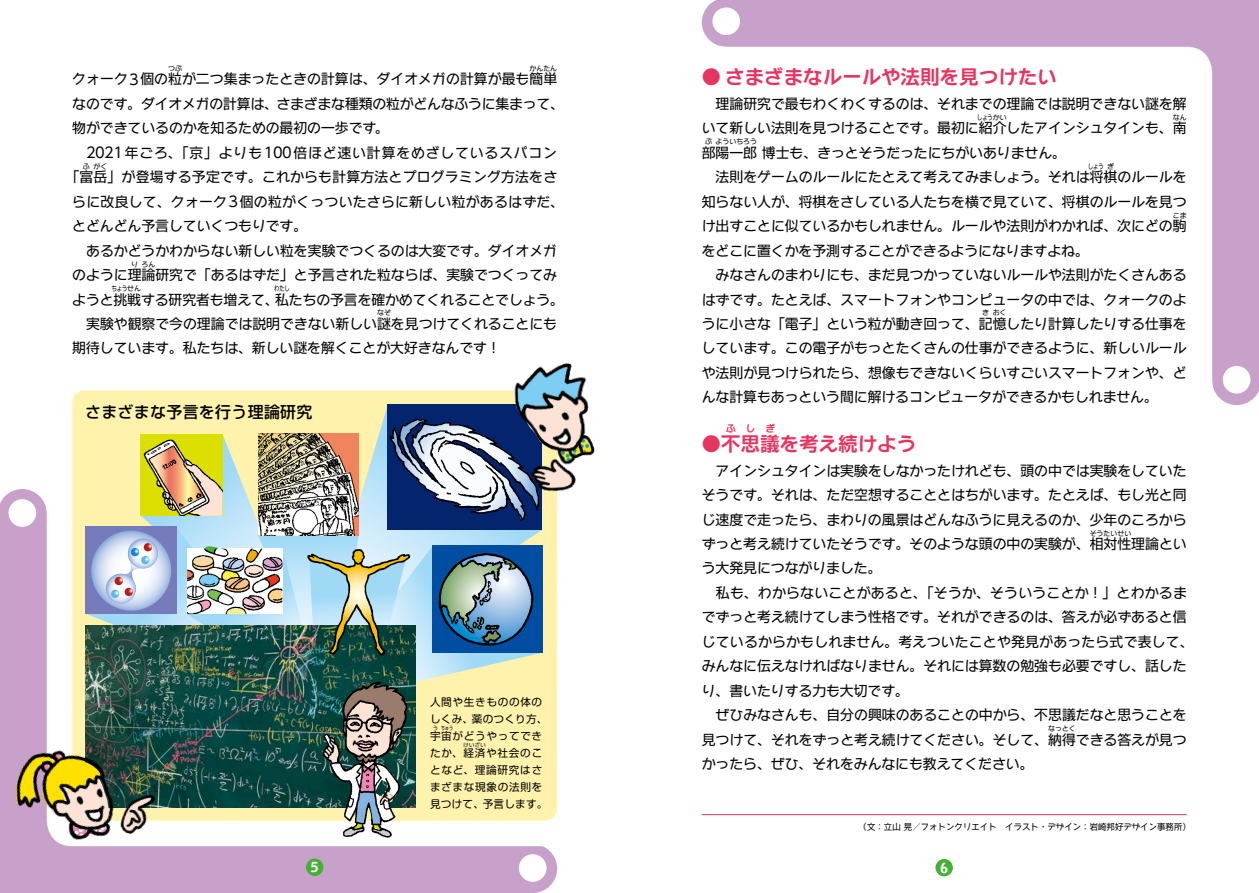
<style>
.page{position:relative;width:1259px;height:893px;background:#fff}
.page>*{position:absolute;margin:0;border:0;box-sizing:border-box;transform-origin:0 0}
.t1{font:700 19.2px "Wanpaku GN Std De";letter-spacing:.02em;color:#e73562}
.t2{font:500 15.9px "Soft Go Std";letter-spacing:.02em;color:#000}
.t3{font:13.8px/24.5px "Wanpaku GN Std";color:#000}
.t4{font:13.8px/24.5px "Wanpaku GN Std";letter-spacing:.04em;color:#000;text-align:right}
.t5{font:13.8px/24.5px "Wanpaku GN Std";letter-spacing:.02em;color:#000}
.t6{font:900 13.8px "Bell Gothic Std";color:#fff}
.t7{font:10.65px/17px "Soft Go Std";letter-spacing:.06em;color:#000}
.t8{font:700 9.6px "Wanpaku GN Std De";color:#e73562}
.t9{font:8.55px "Wanpaku GN Std";letter-spacing:.02em;color:#000}
.t10{font:6.9px "Wanpaku GN Std";color:#000}
.t11{font:6.9px "Wanpaku GN Std";color:#000;scale:.75 1}
.t12{font:5.25px "Soft Go Std";letter-spacing:.02em;color:#000}
.t13{font:5.25px "Soft Go Std";letter-spacing:.02em;color:#000;scale:.75 1}
.s1{font-family:"Shin Go Pro"}
.s2{font-family:"MO Clear Tone SG";font-size:14.55px}
.s3{font-family:"Shin Go Pro De"}
</style>
<div class="page">
<div style="left:0;top:513px;width:533px;height:380px;background:#c7a1c9"></div>
<div style="left:508px;top:844px;width:49px;height:49px;background:#c7a1c9;border-radius:50%"></div>
<div style="left:727px;top:0;width:532px;height:381px;background:#c7a1c9"></div>
<svg style="left:702px;top:0;width:48px;height:47px"></svg>
<svg style="left:1212px;top:356px;width:47px;height:49px"></svg>
<div style="left:629px;top:47px;width:583px;height:799px;background:#fff;border-radius:26px"></div>
<div style="left:1222px;top:366px;width:28px;height:28px;background:#fff;border-radius:50%"></div>
<div style="left:712px;top:7px;width:28px;height:28px;background:#fff;border-radius:50%"></div>
<div style="left:519px;top:854px;width:27px;height:28px;background:#fff;border-radius:50%"></div>
<div style="left:47px;top:47px;width:582px;height:799px;background:#fff;border-radius:26px"></div>
<hr style="left:702px;top:814px;width:484px;height:1px;background:#e73562">
<svg style="left:306px;top:859px;width:17px;height:17px"></svg>
<div style="left:306px;top:858px;width:17px;height:17px;background:#45b035;border-radius:50%"></div>
<div style="left:935px;top:859px;width:17px;height:17px;background:#45b035;border-radius:50%"></div>
<img style="left:539px;top:363px;width:56px;height:92px">
<img style="left:54px;top:839px;width:87px;height:8px">
<img style="left:0;top:367px;width:591px;height:472px">
<img style="left:107px;top:783px;width:55px;height:63px">
<p class="t10" style="left:168px;top:63px;width:15px">つぶ</p>
<p class="t10" style="left:529px;top:63px;width:29px">かんたん</p>
<p class="t3" style="left:72px;top:90px;width:493px">なのです。ダイオメガの<span class="s1">計算</span>は、さまざまな<span class="s1">種類</span>の<span class="s1">粒</span>がどんなふうに<span class="s1">集</span>まって、<span class="s1">物</span>ができているのかを<span class="s1">知</span>るための<span class="s1">最初</span>の<span class="s1">一歩</span>です。</p>
<p class="t4" style="left:65px;top:139px;width:493px"><span class="s2">2021</span><span class="s1">年</span>ごろ、「<span class="s1">京</span>」よりも<span class="s2">100</span><span class="s1">倍</span>ほど<span class="s1">速</span>い<span class="s1">計算</span>をめざしているスパコン<br>「<span class="s1">富岳</span>」が<span class="s1">登場</span>する<span class="s1">予定</span>です。これからも<span class="s1">計算方法</span>とプログラミング<span class="s1">方法</span>をさ</p>
<p class="t3" style="left:72px;top:66px;width:486px">クォーク<span class="s2">3</span><span class="s1">個</span>の<span class="s1">粒</span>が<span class="s1">二</span>つ<span class="s1">集</span>まったときの<span class="s1">計算</span>は、ダイオメガの<span class="s1">計算</span>が<span class="s1">最</span>も<span class="s1">簡単</span></p>
<p class="t10" style="left:83px;top:161px;width:8px">ふ</p>
<p class="t10" style="left:93px;top:161px;width:15px">がく</p>
<p class="t5" style="left:72px;top:188px;width:493px">らに<span class="s1">改良</span>して、クォーク<span class="s2">3</span><span class="s1">個</span>の<span class="s1">粒</span>がくっついたさらに<span class="s1">新</span>しい<span class="s1">粒</span>があるはずだ、とどんどん<span class="s1">予言</span>していくつもりです。</p>
<p class="t3" style="left:72px;top:237px;width:486px;text-align:right">あるかどうかわからない<span class="s1">新</span>しい<span class="s1">粒</span>を<span class="s1">実験</span>でつくるのは<span class="s1">大変</span>です。ダイオメガのように<span class="s1">理論研究</span>で「あるはずだ」と<span class="s1">予言</span>された<span class="s1">粒</span>ならば、<span class="s1">実験</span>でつくってみ</p>
<p class="t10" style="left:131px;top:259px;width:8px">り</p>
<p class="t10" style="left:142px;top:259px;width:15px">ろん</p>
<p class="t3" style="left:72px;top:286px;width:493px">ようと<span class="s1">挑戦</span>する<span class="s1">研究者</span>も<span class="s1">増</span>えて、<span class="s1">私</span>たちの<span class="s1">予言</span>を<span class="s1">確</span>かめてくれることでしょう。</p>
<p class="t11" style="left:112px;top:283px;width:41px">ちょうせん</p>
<p class="t11" style="left:274px;top:283px;width:22px">わたし</p>
<p class="t3" style="left:72px;top:310px;width:486px"><span class="s1">　実験</span>や<span class="s1">観察</span>で<span class="s1">今</span>の<span class="s1">理論</span>では<span class="s1">説明</span>できない<span class="s1">新</span>しい<span class="s1">謎</span>を<span class="s1">見</span>つけてくれることにも</p>
<p class="t10" style="left:377px;top:308px;width:15px">なぞ</p>
<p class="t3" style="left:72px;top:334px;width:430px"><span class="s1">期待</span>しています。<span class="s1">私</span>たちは、<span class="s1">新</span>しい<span class="s1">謎</span>を<span class="s1">解</span>くことが<span class="s1">大好</span>きなんです！</p>
<p class="t2" style="left:85px;top:401px;width:229px">さまざまな予言を行う理論研究</p>
<p class="t7" style="left:430px;top:693px;width:119px">人間や生きものの体のしくみ、薬のつくり方、宇宙がどうやってでき</p>
<p class="t12" style="left:433px;top:724px;width:7px">う</p>
<p class="t13" style="left:441px;top:724px;width:17px">ちゅう</p>
<p class="t7" style="left:430px;top:744px;width:114px">たか、経済や社会のこ</p>
<p class="t12" style="left:463px;top:741px;width:24px">けいざい</p>
<p class="t7" style="left:430px;top:761px;width:119px">となど、理論研究はさまざまな現象の法則を見つけて、予言します。</p>
<h1 class="t1" style="left:702px;top:62px;width:356px">● さまざまなルールや<span class="s3">法則</span>を<span class="s3">見</span>つけたい</h1>
<p class="t3" style="left:702px;top:90px;width:486px"><span class="s1">　理論研究</span>で<span class="s1">最</span>もわくわくするのは、それまでの<span class="s1">理論</span>では<span class="s1">説明</span>できない<span class="s1">謎</span>を<span class="s1">解</span>いて<span class="s1">新</span>しい<span class="s1">法則</span>を<span class="s1">見</span>つけることです。<span class="s1">最初</span>に<span class="s1">紹介</span>したアインシュタインも、<span class="s1">南</span></p>
<p class="t11" style="left:977px;top:112px;width:41px">しょうかい</p>
<p class="t10" style="left:1172px;top:112px;width:15px">なん</p>
<p class="t3" style="left:702px;top:139px;width:366px"><span class="s1">部陽一郎博士</span>も、きっとそうだったにちがいありません。</p>
<p class="t10" style="left:705px;top:136px;width:8px">ぶ</p>
<p class="t10" style="left:715px;top:136px;width:43px">よういちろう</p>
<p class="t3" style="left:702px;top:163px;width:486px"><span class="s1">　法則</span>をゲームのルールにたとえて<span class="s1">考</span>えてみましょう。それは<span class="s1">将棋</span>のルールを</p>
<p class="t11" style="left:1088px;top:161px;width:22px">しょう</p>
<p class="t10" style="left:1107px;top:161px;width:8px">ぎ</p>
<p class="t3" style="left:702px;top:188px;width:486px"><span class="s1">知</span>らない<span class="s1">人</span>が、<span class="s1">将棋</span>をさしている<span class="s1">人</span>たちを<span class="s1">横</span>で<span class="s1">見</span>ていて、<span class="s1">将棋</span>のルールを<span class="s1">見</span>つけ<span class="s1">出</span>すことに<span class="s1">似</span>ているかもしれません。ルールや<span class="s1">法則</span>がわかれば、<span class="s1">次</span>にどの<span class="s1">駒</span></p>
<p class="t10" style="left:1172px;top:210px;width:15px">こま</p>
<p class="t3" style="left:702px;top:237px;width:388px">をどこに<span class="s1">置</span>くかを<span class="s1">予測</span>することができるようになりますよね。</p>
<p class="t3" style="left:715px;top:261px;width:472px">みなさんのまわりにも、まだ<span class="s1">見</span>つかっていないルールや<span class="s1">法則</span>がたくさんある</p>
<p class="t3" style="left:702px;top:286px;width:486px">はずです。たとえば、スマートフォンやコンピュータの<span class="s1">中</span>では、クォークのよ</p>
<p class="t3" style="left:702px;top:310px;width:486px">うに<span class="s1">小</span>さな「<span class="s1">電子</span>」という<span class="s1">粒</span>が<span class="s1">動</span>き<span class="s1">回</span>って、<span class="s1">記憶</span>したり<span class="s1">計算</span>したりする<span class="s1">仕事</span>を</p>
<p class="t10" style="left:982px;top:308px;width:8px">き</p>
<p class="t10" style="left:992px;top:308px;width:15px">おく</p>
<p class="t3" style="left:702px;top:334px;width:486px;text-align:justify">しています。この<span class="s1">電子</span>がもっとたくさんの<span class="s1">仕事</span>ができるように、<span class="s1">新</span>しいルールや<span class="s1">法則</span>が<span class="s1">見</span>つけられたら、<span class="s1">想像</span>もできないくらいすごいスマートフォンや、どんな<span class="s1">計算</span>もあっという<span class="s1">間</span>に<span class="s1">解</span>けるコンピュータができるかもしれません。</p>
<h1 class="t1" style="left:702px;top:429px;width:216px">●<span class="s3">不思議</span>を<span class="s3">考</span>え<span class="s3">続</span>けよう</h1>
<p class="t8" style="left:726px;top:421px;width:11px">ふ</p>
<p class="t8" style="left:746px;top:421px;width:11px">し</p>
<p class="t8" style="left:765px;top:421px;width:11px">ぎ</p>
<p class="t3" style="left:702px;top:457px;width:486px;text-align:justify;text-indent:14px">アインシュタインは<span class="s1">実験</span>をしなかったけれども、<span class="s1">頭</span>の<span class="s1">中</span>では<span class="s1">実験</span>をしていたそうです。それは、ただ<span class="s1">空想</span>することとはちがいます。たとえば、もし<span class="s1">光</span>と<span class="s1">同</span>じ<span class="s1">速度</span>で<span class="s1">走</span>ったら、まわりの<span class="s1">風景</span>はどんなふうに<span class="s1">見</span>えるのか、<span class="s1">少年</span>のころからずっと<span class="s1">考</span>え<span class="s1">続</span>けていたそうです。そのような<span class="s1">頭</span>の<span class="s1">中</span>の<span class="s1">実験</span>が、<span class="s1">相対性理論</span>とい</p>
<p class="t10" style="left:1089px;top:528px;width:43px">そうたいせい</p>
<p class="t3" style="left:702px;top:554px;width:493px">う<span class="s1">大発見</span>につながりました。<br><span class="s1">　私</span>も、わからないことがあると、「そうか、そういうことか！」とわかるまでずっと<span class="s1">考</span>え<span class="s1">続</span>けてしまう<span class="s1">性格</span>です。それができるのは、<span class="s1">答</span>えが<span class="s1">必</span>ずあると<span class="s1">信</span>じているからかもしれません。<span class="s1">考</span>えついたことや<span class="s1">発見</span>があったら<span class="s1">式</span>で<span class="s1">表</span>して、みんなに<span class="s1">伝</span>えなければなりません。それには<span class="s1">算数</span>の<span class="s1">勉強</span>も<span class="s1">必要</span>ですし、<span class="s1">話</span>したり、<span class="s1">書</span>いたりする<span class="s1">力</span>も<span class="s1">大切</span>です。</p>
<p class="t3" style="left:702px;top:701px;width:486px;text-align:right">ぜひみなさんも、<span class="s1">自分</span>の<span class="s1">興味</span>のあることの<span class="s1">中</span>から、<span class="s1">不思議</span>だなと<span class="s1">思</span>うことを<span class="s1">見</span>つけて、それをずっと<span class="s1">考</span>え<span class="s1">続</span>けてください。そして、<span class="s1">納得</span>できる<span class="s1">答</span>えが<span class="s1">見</span>つ</p>
<p class="t10" style="left:1048px;top:723px;width:29px">なっとく</p>
<p class="t3" style="left:702px;top:750px;width:333px">かったら、ぜひ、それをみんなにも<span class="s1">教</span>えてください。</p>
<p class="t9" style="left:858px;top:820px;width:334px">（<span class="s1">文</span>：<span class="s1">立山晃</span>／フォトンクリエイト イラスト・デザイン：<span class="s1">岩崎邦好</span>デザイン<span class="s1">事務所</span>）</p>
<p class="t6" style="left:311px;top:859px;width:9px">56</p>
<p class="t6" style="left:940px;top:860px;width:9px">76</p>
</div>
